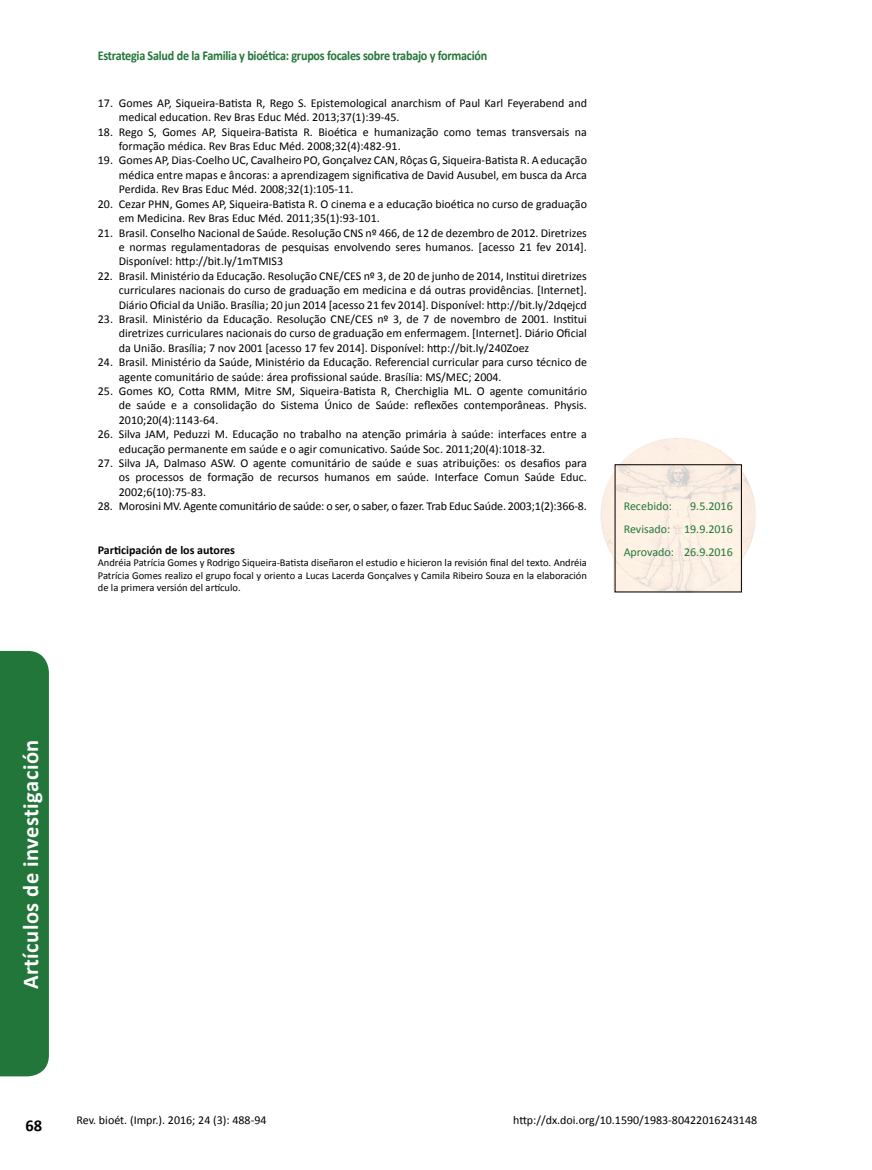
<style>
.page{position:relative;width:872px;height:1170px;background:#fff}
.page>*{position:absolute;margin:0;border:0;box-sizing:border-box;transform-origin:0 0}
.t1{font:700 22.5px "Calibri";letter-spacing:.02em;color:#fff}
.t2{font:700 16.5px "Calibri";color:#000}
.t3{font:700 13.5px "Calibri";letter-spacing:-.02em;color:#237639;scale:.9 1}
.t4{font:12px/14.4px "Calibri";color:#000;text-align:justify}
.t5{font:12px/23px "Calibri";color:#237639;text-align:justify}
.t6{font:700 12px "Calibri";color:#000}
.t7{font:10.5px/12.6px "Calibri";color:#000;text-align:justify}
</style>
<div class="page">
<img style="left:600px;top:438px;width:156px;height:154px">
<div style="left:0;top:651px;width:49px;height:425px;background:#237639"></div>
<p class="t3" style="left:98px;top:47px;width:434px">Estrategia Salud de la Familia y bioética: grupos focales sobre trabajo y formación</p>
<p class="t4" style="left:119px;top:96px;width:469px;text-indent:-21px">17. Gomes AP, Siqueira-Batista R, Rego S. Epistemological anarchism of Paul Karl Feyerabend and medical education. Rev Bras Educ Méd. 2013;37(1):39-45.</p>
<p class="t4" style="left:119px;top:124px;width:469px;text-indent:-21px">18. Rego S, Gomes AP, Siqueira-Batista R. Bioética e humanização como temas transversais na formação médica. Rev Bras Educ Méd. 2008;32(4):482-91.</p>
<p class="t4" style="left:119px;top:153px;width:469px;text-indent:-21px">19. Gomes AP, Dias-Coelho UC, Cavalheiro PO, Gonçalvez CAN, Rôças G, Siqueira-Batista R. A educação médica entre mapas e âncoras: a aprendizagem significativa de David Ausubel, em busca da Arca Perdida. Rev Bras Educ Méd. 2008;32(1):105-11.</p>
<p class="t4" style="left:119px;top:196px;width:469px;text-indent:-21px">20. Cezar PHN, Gomes AP, Siqueira-Batista R. O cinema e a educação bioética no curso de graduação em Medicina. Rev Bras Educ Méd. 2011;35(1):93-101.</p>
<p class="t4" style="left:119px;top:225px;width:469px;text-indent:-21px">21. Brasil. Conselho Nacional de Saúde. Resolução CNS nº 466, de 12 de dezembro de 2012. Diretrizes e normas regulamentadoras de pesquisas envolvendo seres humanos. [acesso 21 fev 2014].<br>Disponível: http://bit.ly/1mTMIS3</p>
<p class="t4" style="left:119px;top:268px;width:469px;text-indent:-21px">22. Brasil. Ministério da Educação. Resolução CNE/CES nº 3, de 20 de junho de 2014, Institui diretrizes curriculares nacionais do curso de graduação em medicina e dá outras providências. [Internet].<br>Diário Oficial da União. Brasília; 20 jun 2014 [acesso 21 fev 2014]. Disponível: http://bit.ly/2dqejcd</p>
<p class="t4" style="left:119px;top:312px;width:469px;text-indent:-21px">23. Brasil. Ministério da Educação. Resolução CNE/CES nº 3, de 7 de novembro de 2001. Institui diretrizes curriculares nacionais do curso de graduação em enfermagem. [Internet]. Diário Oficial da União. Brasília; 7 nov 2001 [acesso 17 fev 2014]. Disponível: http://bit.ly/240Zoez</p>
<p class="t4" style="left:119px;top:355px;width:469px;text-indent:-21px">24. Brasil. Ministério da Saúde, Ministério da Educação. Referencial curricular para curso técnico de agente comunitário de saúde: área profissional saúde. Brasília: MS/MEC; 2004.</p>
<p class="t4" style="left:119px;top:384px;width:469px;text-indent:-21px">25. Gomes KO, Cotta RMM, Mitre SM, Siqueira-Batista R, Cherchiglia ML. O agente comunitário de saúde e a consolidação do Sistema Único de Saúde: reflexões contemporâneas. Physis.<br>2010;20(4):1143-64.</p>
<p class="t4" style="left:119px;top:427px;width:469px;text-indent:-21px">26. Silva JAM, Peduzzi M. Educação no trabalho na atenção primária à saúde: interfaces entre a educação permanente em saúde e o agir comunicativo. Saúde Soc. 2011;20(4):1018-32.</p>
<p class="t4" style="left:119px;top:456px;width:469px;text-indent:-21px">27. Silva JA, Dalmaso ASW. O agente comunitário de saúde e suas atribuições: os desafios para os processos de formação de recursos humanos em saúde. Interface Comun Saúde Educ.<br>2002;6(10):75-83.</p>
<p class="t4" style="left:98px;top:499px;width:490px">28. Morosini MV. Agente comunitário de saúde: o ser, o saber, o fazer. Trab Educ Saúde. 2003;1(2):366-8.</p>
<p class="t6" style="left:98px;top:542px;width:139px">Participación de los autores</p>
<p class="t7" style="left:98px;top:556px;width:490px">Andréia Patrícia Gomes y Rodrigo Siqueira-Batista diseñaron el estudio e hicieron la revisión final del texto. Andréia Patrícia Gomes realizo el grupo focal y oriento a Lucas Lacerda Gonçalves y Camila Ribeiro Souza en la elaboración de la primera versión del artículo.</p>
<p class="t5" style="left:623px;top:494px;width:50px">Recebido:</p>
<p class="t5" style="left:623px;top:494px;width:111px;text-indent:66px">9.5.2016<br>Revisado: 19.9.2016<br>Aprovado: 26.9.2016</p>
<h1 class="t1" style="left:16px;top:989px;width:251px;rotate:-90deg">Artículos de investigación</h1>
<h2 class="t2" style="left:26px;top:1115px;width:18px">68</h2>
<p class="t4" style="left:77px;top:1113px;width:191px">Rev. bioét. (Impr.). 2016; 24 (3): 488-94</p>
<p class="t4" style="left:513px;top:1113px;width:245px">http://dx.doi.org/10.1590/1983-80422016243148</p>
</div>
